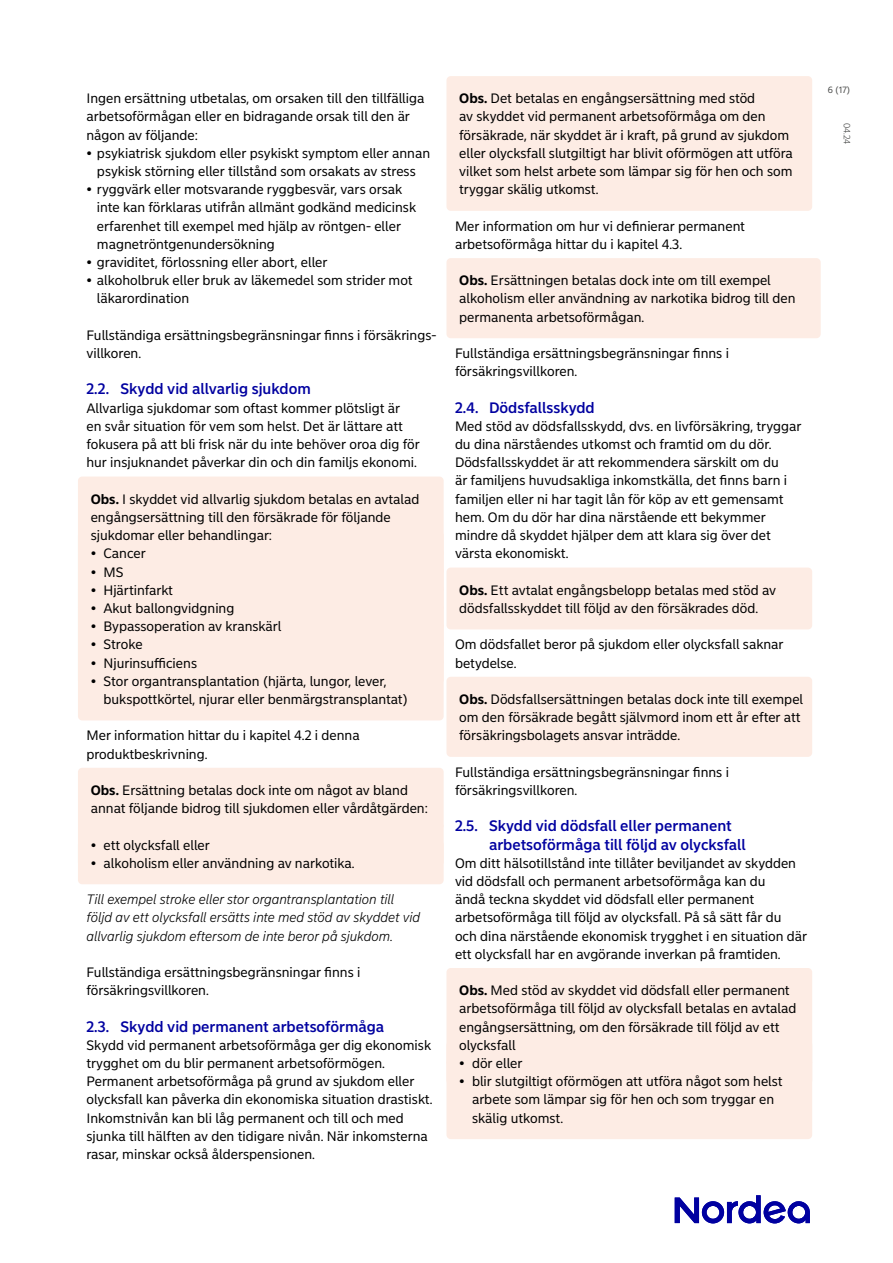
<style>
.page{position:relative;width:893px;height:1263px;background:#fff}
.page>*{position:absolute;margin:0;border:0;box-sizing:border-box;transform-origin:0 0}
.Body_text_headline__B4__NUMBERS_alanumer{font:500 15px/18.1px "Nordea Sans Small";color:#0000a0}
.Body_text_no_indent__P{font:13.5px/18.1px "Nordea Sans Small";color:#000}
.Body_text_no_indent_boxed_VASEN_PALSTA__{font:13.5px/18.1px "Nordea Sans Small";color:#000}
.Body_text_no_indent__P-2{font:italic 300 13.5px/18.1px "Nordea Sans Small";color:#000}
.Body_text_no_indent_boxed_OIKEA_PALSTA__{font:13.5px/18.1px "Nordea Sans Small";color:#000}
.t1{font:9px "Nordea Sans Small";color:#474847}
.t2{font:300 9px "Nordea Sans Small";color:#474847}
.s1{font-weight:700}
</style>
<div class="page">
<div style="left:78px;top:476px;width:366px;height:81px;background:#fdece4;border-radius:4px"></div>
<div style="left:78px;top:549px;width:366px;height:44px;background:#fdece4;border-radius:4px"></div>
<div style="left:78px;top:586px;width:366px;height:43px;background:#fdece4;border-radius:4px"></div>
<div style="left:78px;top:622px;width:366px;height:44px;background:#fdece4;border-radius:4px"></div>
<div style="left:78px;top:658px;width:366px;height:62px;background:#fdece4;border-radius:4px"></div>
<div style="left:78px;top:768px;width:366px;height:62px;background:#fdece4;border-radius:4px"></div>
<div style="left:78px;top:822px;width:366px;height:44px;background:#fdece4;border-radius:4px"></div>
<div style="left:78px;top:840px;width:366px;height:44px;background:#fdece4;border-radius:4px"></div>
<div style="left:446px;top:76px;width:366px;height:135px;background:#fdece4;border-radius:4px"></div>
<div style="left:446px;top:258px;width:375px;height:80px;background:#fdece4;border-radius:4px"></div>
<div style="left:446px;top:567px;width:366px;height:62px;background:#fdece4;border-radius:4px"></div>
<div style="left:446px;top:677px;width:366px;height:80px;background:#fdece4;border-radius:4px"></div>
<div style="left:446px;top:968px;width:366px;height:98px;background:#fdece4;border-radius:4px"></div>
<div style="left:446px;top:1059px;width:366px;height:80px;background:#fdece4;border-radius:4px"></div>
<svg style="left:675px;top:1195px;width:135px;height:28px"></svg>
<p class="Body_text_no_indent__P" style="left:86px;top:90px;width:340px">Ingen ersättning utbetalas, om orsaken till den tillfälliga arbetsoförmågan eller en bidragande orsak till den är någon av följande:</p>
<p class="Body_text_no_indent__P" style="left:86px;top:144px;width:345px;text-align:center">• psykiatrisk sjukdom eller psykiskt symptom eller annan psykisk störning eller tillstånd som orsakats av stress</p>
<p class="Body_text_no_indent__P" style="left:97px;top:181px;width:321px;text-indent:-11px">• ryggvärk eller motsvarande ryggbesvär, vars orsak inte kan förklaras utifrån allmänt godkänd medicinsk erfarenhet till exempel med hjälp av röntgen- eller magnetröntgenundersökning</p>
<p class="Body_text_no_indent__P" style="left:86px;top:253px;width:242px">• graviditet, förlossning eller abort, eller</p>
<p class="Body_text_no_indent__P" style="left:97px;top:272px;width:317px;text-indent:-11px">• alkoholbruk eller bruk av läkemedel som strider mot läkarordination</p>
<p class="Body_text_no_indent__P" style="left:86px;top:326px;width:351px">Fullständiga ersättningsbegränsningar finns i försäkrings&shy;villkoren.</p>
<h4 class="Body_text_headline__B4__NUMBERS_alanumer" style="left:86px;top:380px;width:226px">2.2. Skydd vid allvarlig sjukdom</h4>
<p class="Body_text_no_indent__P" style="left:86px;top:399px;width:335px">Allvarliga sjukdomar som oftast kommer plötsligt är<br>en svår situation för vem som helst. Det är lättare att fokusera på att bli frisk när du inte behöver oroa dig för hur insjuknandet påverkar din och din familjs ekonomi.</p>
<p class="Body_text_no_indent_boxed_VASEN_PALSTA__" style="left:91px;top:490px;width:330px"><span class="s1">Obs.</span> I skyddet vid allvarlig sjukdom betalas en avtalad engångsersättning till den försäkrade för följande sjukdomar eller behandlingar:</p>
<p class="Body_text_no_indent__P" style="left:91px;top:545px;width:57px">• Cancer</p>
<p class="Body_text_no_indent__P" style="left:91px;top:563px;width:34px">• MS</p>
<p class="Body_text_no_indent__P" style="left:91px;top:581px;width:84px">• Hjärtinfarkt</p>
<p class="Body_text_no_indent__P" style="left:91px;top:599px;width:145px">• Akut ballongvidgning</p>
<p class="Body_text_no_indent__P" style="left:91px;top:617px;width:192px">• Bypassoperation av kranskärl</p>
<p class="Body_text_no_indent__P" style="left:91px;top:636px;width:53px">• Stroke</p>
<p class="Body_text_no_indent__P" style="left:91px;top:654px;width:108px">• Njurinsufficiens</p>
<p class="Body_text_no_indent__P" style="left:103px;top:672px;width:306px;text-indent:-13px">• Stor organtransplantation (hjärta, lungor, lever, bukspottkörtel, njurar eller benmärgstransplantat)</p>
<p class="Body_text_no_indent__P" style="left:86px;top:727px;width:275px">Mer information hittar du i kapitel 4.2 i denna produktbeskrivning.</p>
<p class="Body_text_no_indent_boxed_VASEN_PALSTA__" style="left:91px;top:781px;width:339px"><span class="s1">Obs.</span> Ersättning betalas dock inte om något av bland annat följande bidrog till sjukdomen eller vårdåtgärden:</p>
<p class="Body_text_no_indent__P" style="left:91px;top:836px;width:121px">• ett olycksfall eller</p>
<p class="Body_text_no_indent__P" style="left:91px;top:854px;width:265px">• alkoholism eller användning av narkotika.</p>
<p class="Body_text_no_indent__P-2" style="left:86px;top:890px;width:335px">Till exempel stroke eller stor organtransplantation till följd av ett olycksfall ersätts inte med stöd av skyddet vid allvarlig sjukdom eftersom de inte beror på sjukdom.</p>
<p class="Body_text_no_indent__P" style="left:86px;top:963px;width:275px">Fullständiga ersättningsbegränsningar finns i försäkringsvillkoren.</p>
<h4 class="Body_text_headline__B4__NUMBERS_alanumer" style="left:86px;top:1017px;width:299px">2.3. Skydd vid permanent arbetsoförmåga</h4>
<p class="Body_text_no_indent__P" style="left:86px;top:1036px;width:348px">Skydd vid permanent arbetsoförmåga ger dig ekonomisk trygghet om du blir permanent arbetsoförmögen.<br>Permanent arbetsoförmåga på grund av sjukdom eller olycksfall kan påverka din ekonomiska situation drastiskt.<br>Inkomstnivån kan bli låg permanent och till och med sjunka till hälften av den tidigare nivån. När inkomsterna rasar, minskar också ålderspensionen.</p>
<p class="Body_text_no_indent_boxed_VASEN_PALSTA__" style="left:459px;top:90px;width:335px"><span class="s1">Obs.</span> Det betalas en engångsersättning med stöd<br>av skyddet vid permanent arbetsoförmåga om den försäkrade, när skyddet är i kraft, på grund av sjukdom eller olycksfall slutgiltigt har blivit oförmögen att utföra vilket som helst arbete som lämpar sig för hen och som tryggar skälig utkomst.</p>
<p class="Body_text_no_indent__P" style="left:455px;top:217px;width:291px">Mer information om hur vi definierar permanent arbetsoförmåga hittar du i kapitel 4.3.</p>
<p class="Body_text_no_indent_boxed_OIKEA_PALSTA__" style="left:459px;top:272px;width:338px"><span class="s1">Obs.</span> Ersättningen betalas dock inte om till exempel alkoholism eller användning av narkotika bidrog till den permanenta arbetsoförmågan.</p>
<p class="Body_text_no_indent__P" style="left:455px;top:344px;width:275px">Fullständiga ersättningsbegränsningar finns i försäkringsvillkoren.</p>
<h4 class="Body_text_headline__B4__NUMBERS_alanumer" style="left:455px;top:398px;width:141px">2.4. Dödsfallsskydd</h4>
<p class="Body_text_no_indent__P" style="left:455px;top:417px;width:348px">Med stöd av dödsfallsskydd, dvs. en livförsäkring, tryggar du dina närståendes utkomst och framtid om du dör.<br>Dödsfallsskyddet är att rekommendera särskilt om du<br>är familjens huvudsakliga inkomstkälla, det finns barn i familjen eller ni har tagit lån för köp av ett gemensamt hem. Om du dör har dina närstående ett bekymmer mindre då skyddet hjälper dem att klara sig över det värsta ekonomiskt.</p>
<p class="Body_text_no_indent_boxed_VASEN_PALSTA__" style="left:459px;top:581px;width:318px"><span class="s1">Obs.</span> Ett avtalat engångsbelopp betalas med stöd av dödsfallsskyddet till följd av den försäkrades död.</p>
<p class="Body_text_no_indent__P" style="left:455px;top:636px;width:330px">Om dödsfallet beror på sjukdom eller olycksfall saknar betydelse.</p>
<p class="Body_text_no_indent_boxed_VASEN_PALSTA__" style="left:459px;top:690px;width:345px"><span class="s1">Obs.</span> Dödsfallsersättningen betalas dock inte till exempel om den försäkrade begått självmord inom ett år efter att försäkringsbolagets ansvar inträdde.</p>
<p class="Body_text_no_indent__P" style="left:455px;top:763px;width:275px">Fullständiga ersättningsbegränsningar finns i försäkringsvillkoren.</p>
<h4 class="Body_text_headline__B4__NUMBERS_alanumer" style="left:489px;top:817px;width:258px;text-indent:-34px">2.5. Skydd vid dödsfall eller permanent arbetsoförmåga till följd av olycksfall</h4>
<p class="Body_text_no_indent__P" style="left:455px;top:854px;width:354px">Om ditt hälsotillstånd inte tillåter beviljandet av skydden vid dödsfall och permanent arbetsoförmåga kan du<br>ändå teckna skyddet vid dödsfall eller permanent arbetsoförmåga till följd av olycksfall. På så sätt får du<br>och dina närstående ekonomisk trygghet i en situation där ett olycksfall har en avgörande inverkan på framtiden.</p>
<p class="Body_text_no_indent_boxed_VASEN_PALSTA__" style="left:459px;top:981px;width:339px"><span class="s1">Obs.</span> Med stöd av skyddet vid dödsfall eller permanent arbetsoförmåga till följd av olycksfall betalas en avtalad engångsersättning, om den försäkrade till följd av ett olycksfall</p>
<p class="Body_text_no_indent__P" style="left:459px;top:1054px;width:65px">• dör eller</p>
<p class="Body_text_no_indent__P" style="left:472px;top:1072px;width:312px;text-indent:-13px">• blir slutgiltigt oförmögen att utföra något som helst arbete som lämpar sig för hen och som tryggar en skälig utkomst.</p>
<p class="t1" style="left:828px;top:84px;width:24px">6 (17)</p>
<p class="t2" style="left:852px;top:123px;width:23px;rotate:90deg">04.24</p>
</div>
